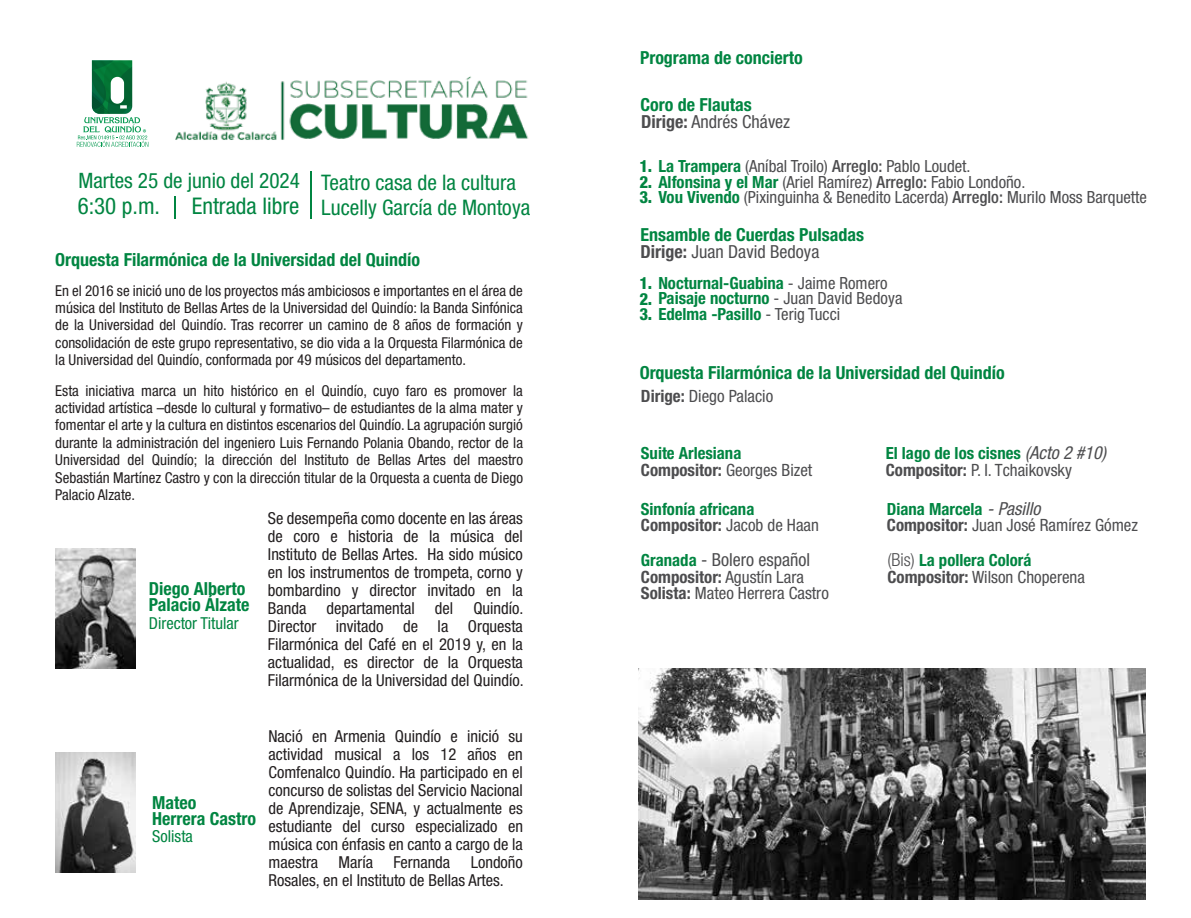
<style>
.page{position:relative;width:1191px;height:918px;background:#fff}
.page>*{position:absolute;margin:0;border:0;box-sizing:border-box;transform-origin:0 0}
.t1{font:condensed 22.95px "Helvetica Neue LT Std";color:#008541}
.t2{font:condensed 21.45px/25.7px "Helvetica Neue LT Std";color:#008541}
.t3{font:condensed 21.3px "Helvetica Neue LT Std";color:#008541}
.t4{font:700 condensed 18px/16.6px "Helvetica Neue LT Std";color:#008541}
.t5{font:condensed 18px "Helvetica Neue LT Std";color:#4d4d4f}
.t6{font:condensed 16.95px/16.6px "Helvetica Neue LT Std";color:#4d4d4f}
.t7{font:700 condensed 16.95px "Helvetica Neue LT Std";color:#4d4d4f}
.t8{font:condensed 16.8px "Helvetica Neue LT Std";color:#4d4d4f}
.t9{font:700 condensed 16.8px "Helvetica Neue LT Std";color:#008541}
.t10{font:condensed 16.5px/18px "Helvetica Neue LT Std";color:#231f20;text-align:justify}
.t11{font:condensed 16.5px "Helvetica Neue LT Std";color:#008541}
.t12{font:condensed 15px/17.4px "Helvetica Neue LT Std";color:#231f20;text-align:justify}
.s1{font-weight:700}
.s2{font-weight:800;color:#008541}
.s3{font-weight:700;color:#008541}
.s4{font-weight:500}
.s5{color:#4d4d4f}
.s6{font-weight:400;color:#4d4d4f}
.s7{font-weight:800}
.s8{font-weight:400}
.s9{font-weight:700;font-size:16.8px;color:#008541}
.s10{font-weight:400;font-style:italic;font-size:18px;color:#4d4d4f}
.s11{font-weight:300;font-size:18px;color:#4d4d4f}
</style>
<div class="page">
<img style="left:56px;top:548px;width:80px;height:121px">
<img style="left:56px;top:752px;width:80px;height:120px">
<img style="left:638px;top:669px;width:507px;height:230px">
<img style="left:175px;top:76px;width:354px;height:64px">
<svg style="left:77px;top:60px;width:71px;height:87px"></svg>
<hr style="left:174px;top:196px;width:2px;height:23px;background:#008541">
<hr style="left:310px;top:171px;width:2px;height:48px;background:#008541">
<h3 class="t3" style="left:78px;top:168px;width:223px">Martes 25 de junio del 2024</h3>
<h1 class="t1" style="left:192px;top:193px;width:109px">Entrada libre</h1>
<h1 class="t1" style="left:78px;top:193px;width:84px">6:30 p.m.</h1>
<h2 class="t2" style="left:321px;top:169px;width:211px">Teatro casa de la cultura<br>Lucelly García de Montoya</h2>
<p class="t4" style="left:55px;top:252px;width:366px">Orquesta Filarmónica de la Universidad del Quindío</p>
<p class="t12" style="left:55px;top:282px;width:469px">En el 2016 se inició uno de los proyectos más ambiciosos e importantes en el área de música del Instituto de Bellas Artes de la Universidad del Quindío: la Banda Sinfónica de la Universidad del Quindío. Tras recorrer un camino de 8 años de formación y consolidación de este grupo representativo, se dio vida a la Orquesta Filarmónica de la Universidad del Quindío, conformada por 49 músicos del departamento.</p>
<p class="t12" style="left:55px;top:381px;width:469px">Esta iniciativa marca un hito histórico en el Quindío, cuyo faro es promover la actividad artística –desde lo cultural y formativo– de estudiantes de la alma mater y fomentar el arte y la cultura en distintos escenarios del Quindío. La agrupación surgió durante la administración del ingeniero Luis Fernando Polania Obando, rector de la Universidad del Quindío; la dirección del Instituto de Bellas Artes del maestro Sebastián Martínez Castro y con la dirección titular de la Orquesta a cuenta de Diego Palacio Alzate.</p>
<p class="t10" style="left:268px;top:509px;width:257px">Se desempeña como docente en las áreas de coro e historia de la música del Instituto de Bellas Artes. Ha sido músico en los instrumentos de trompeta, corno y bombardino y director invitado en la Banda departamental del Quindío.<br>Director invitado de la Orquesta Filarmónica del Café en el 2019 y, en la actualidad, es director de la Orquesta Filarmónica de la Universidad del Quindío.</p>
<p class="t4" style="left:149px;top:580px;width:102px">Diego Alberto<br>Palacio Álzate</p>
<p class="t11" style="left:149px;top:613px;width:91px">Director Titular</p>
<p class="t4" style="left:152px;top:794px;width:105px">Mateo<br>Herrera Castro</p>
<p class="t11" style="left:152px;top:827px;width:42px">Solista</p>
<p class="t10" style="left:268px;top:727px;width:256px">Nació en Armenia Quindío e inició su actividad musical a los 12 años en Comfenalco Quindío. Ha participado en el concurso de solistas del Servicio Nacional de Aprendizaje, SENA, y actualmente es estudiante del curso especializado en música con énfasis en canto a cargo de la maestra María Fernanda Londoño Rosales, en el Instituto de Bellas Artes.</p>
<p class="t4" style="left:640px;top:49px;width:164px">Programa de concierto</p>
<p class="t4" style="left:640px;top:96px;width:113px">Coro de Flautas</p>
<p class="t5" style="left:641px;top:112px;width:151px"><span class="s1">Dirige:</span> Andrés Chávez</p>
<p class="t8" style="left:639px;top:157px;width:333px"><span class="s2">1.</span> <span class="s3">La Trampera</span> (Aníbal Troilo) <span class="s4">Arreglo:</span> Pablo Loudet.</p>
<p class="t8" style="left:639px;top:172px;width:387px"><span class="s2">2.</span> <span class="s3">Alfonsina y el Mar</span> (Ariel Ramírez) <span class="s4">Arreglo:</span> Fabio Londoño.</p>
<p class="t8" style="left:639px;top:188px;width:509px"><span class="s2">3.</span> <span class="s3">Vou Vivendo</span> (Pixinguinha &amp; Benedito Lacerda) <span class="s4">Arreglo:</span> Murilo Moss Barquette</p>
<p class="t4" style="left:640px;top:226px;width:225px">Ensamble de Cuerdas Pulsadas<br><span class="s5">Dirige:</span> <span class="s6">Juan David Bedoya</span></p>
<p class="t9" style="left:639px;top:273px;width:250px"><span class="s7">1.</span> Nocturnal-Guabina <span class="s6">- Jaime Romero</span></p>
<p class="t8" style="left:639px;top:289px;width:265px"><span class="s2">2.</span> <span class="s3">Paisaje nocturno</span> - Juan David Bedoya</p>
<p class="t9" style="left:639px;top:304px;width:202px"><span class="s7">3.</span> Edelma -Pasillo <span class="s6">- Terig Tucci</span></p>
<p class="t4" style="left:640px;top:364px;width:366px">Orquesta Filarmónica de la Universidad del Quindío</p>
<p class="t6" style="left:641px;top:388px;width:134px"><span class="s1">Dirige:</span> Diego Palacio</p>
<p class="t9" style="left:641px;top:443px;width:102px">Suite Arlesiana</p>
<p class="t6" style="left:641px;top:461px;width:173px"><span class="s1">Compositor:</span> Georges Bizet</p>
<p class="t9" style="left:641px;top:499px;width:115px">Sinfonía africana</p>
<p class="t7" style="left:641px;top:515px;width:179px">Compositor: <span class="s8">Jacob de Haan</span></p>
<p class="t5" style="left:641px;top:549px;width:171px"><span class="s9">Granada</span> - Bolero español</p>
<p class="t6" style="left:641px;top:568px;width:189px"><span class="s1">Compositor:</span> Agustín Lara<br><span class="s1">Solista:</span> Mateo Herrera Castro</p>
<p class="t9" style="left:886px;top:443px;width:222px">El lago de los cisnes <span class="s10">(Acto 2 #10)</span></p>
<p class="t6" style="left:886px;top:461px;width:188px"><span class="s1">Compositor:</span> P. I. Tchaikovsky</p>
<p class="t9" style="left:887px;top:499px;width:155px">Diana Marcela <span class="s10">- Pasillo</span></p>
<p class="t6" style="left:887px;top:517px;width:253px"><span class="s1">Compositor:</span> Juan José Ramírez Gómez</p>
<p class="t9" style="left:887px;top:550px;width:146px"><span class="s11">(Bis)</span> La pollera Colorá</p>
<p class="t6" style="left:887px;top:568px;width:199px"><span class="s1">Compositor:</span> Wilson Choperena</p>
</div>
